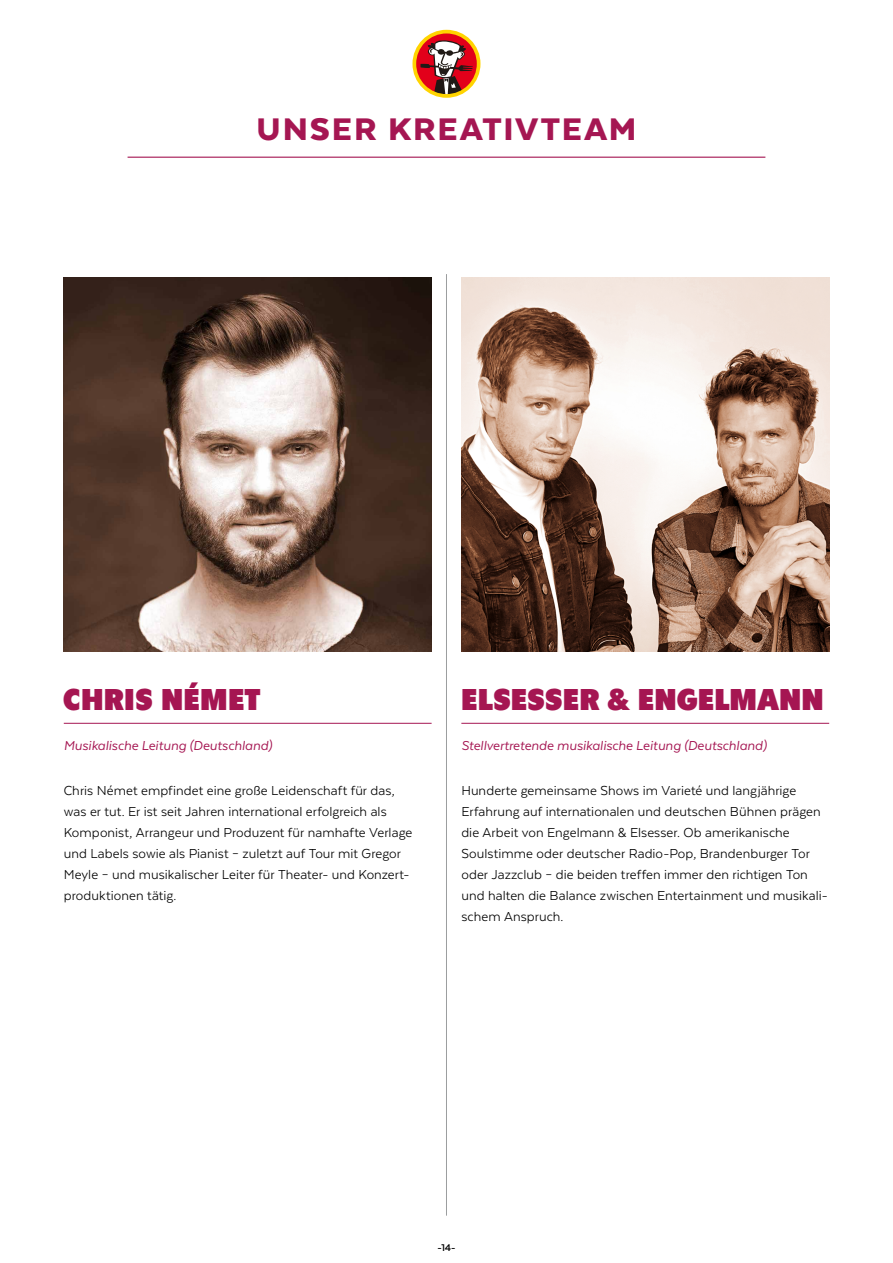
<style>
.page{position:relative;width:893px;height:1263px;background:#fff}
.page>*{position:absolute;margin:0;border:0;box-sizing:border-box;transform-origin:0 0}
.t1{font:900 36px "Texta";letter-spacing:.05em;color:#a51652;scale:1.05 1}
.t2{font:30px "Tondu";letter-spacing:.03em;color:#a51652}
.t3{font:15px/21px "Texta";letter-spacing:.005em;color:#000}
.t4{font:italic 15px "Texta";color:#a51652}
.t5{font:700 11.25px "Texta";color:#000}
</style>
<div class="page">
<hr style="left:446px;top:274px;width:1px;height:942px;background:#9c9e9f">
<img style="left:461px;top:277px;width:368px;height:374px">
<img style="left:64px;top:277px;width:368px;height:374px">
<hr style="left:64px;top:723px;width:368px;height:1px;background:#a51652">
<hr style="left:128px;top:157px;width:637px;height:1px;background:#a51652">
<svg style="left:412px;top:30px;width:68px;height:68px"></svg>
<hr style="left:461px;top:723px;width:368px;height:1px;background:#a51652">
<h1 class="t1" style="left:256px;top:110px;width:363px">UNSER KREATIVTEAM</h1>
<h2 class="t2" style="left:64px;top:674px;width:198px">CHRIS NÉMET</h2>
<p class="t4" style="left:64px;top:737px;width:210px">Musikalische Leitung (Deutschland)</p>
<p class="t3" style="left:64px;top:780px;width:350px">Chris Német empfindet eine große Leidenschaft für das, was er tut. Er ist seit Jahren international erfolgreich als Komponist, Arrangeur und Produzent für namhafte Verlage und Labels sowie als Pianist – zuletzt auf Tour mit Gregor Meyle – und musikalischer Leiter für Theater- und Konzert&shy;produktionen tätig.</p>
<h2 class="t2" style="left:461px;top:674px;width:363px">ELSESSER &amp; ENGELMANN</h2>
<p class="t4" style="left:461px;top:737px;width:307px">Stellvertretende musikalische Leitung (Deutschland)</p>
<p class="t3" style="left:461px;top:780px;width:368px">Hunderte gemeinsame Shows im Varieté und langjährige Erfahrung auf internationalen und deutschen Bühnen prägen die Arbeit von Engelmann &amp; Elsesser. Ob amerikanische Soulstimme oder deutscher Radio-Pop, Brandenburger Tor oder Jazzclub – die beiden treffen immer den richtigen Ton und halten die Balance zwischen Entertainment und musikali&shy;schem Anspruch.</p>
<p class="t5" style="left:438px;top:1241px;width:19px">-14-</p>
</div>
